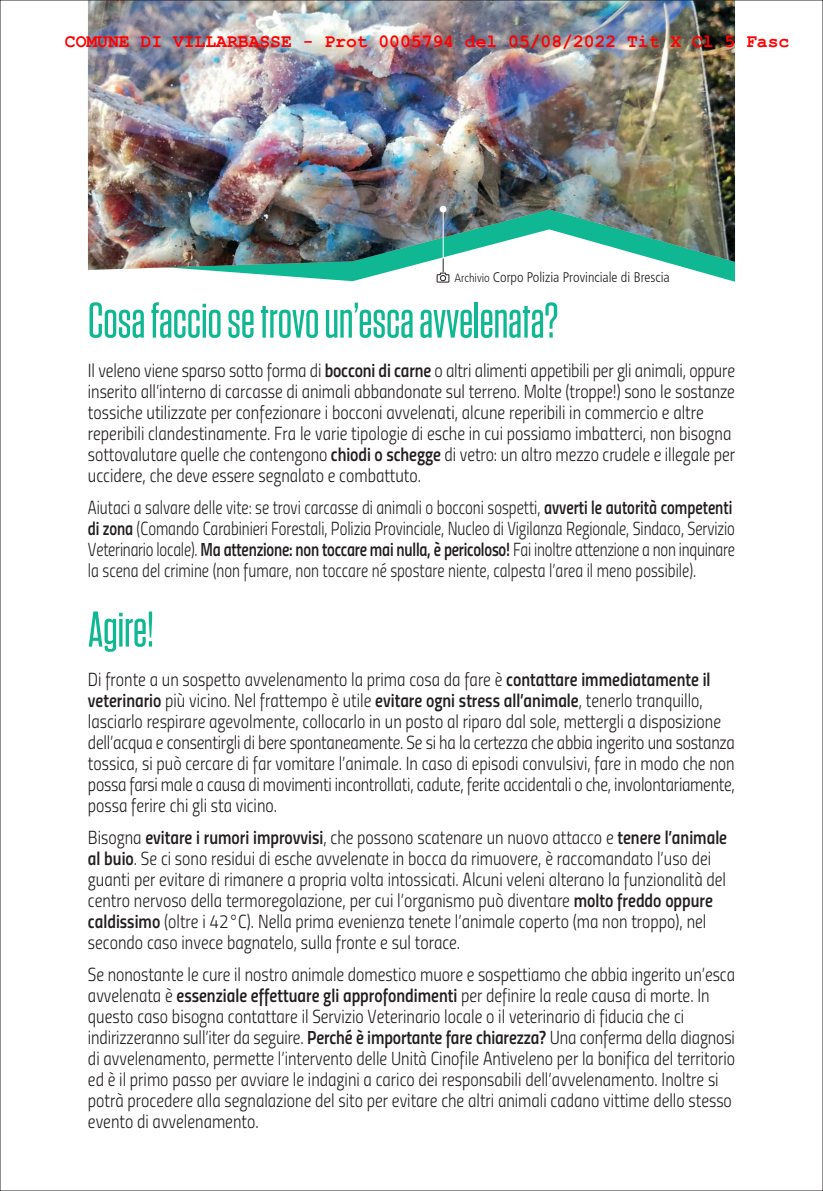
<style>
.page{position:relative;width:823px;height:1191px;background:#fff}
.page>*{position:absolute;margin:0;border:0;box-sizing:border-box;transform-origin:0 0}
.t1{font:500 50px "Tungsten Narrow";color:#0fb793}
.t2{font:19px/21px "Titillium Light Upright";color:#231f20;scale:.9 1}
.t3{font:19px/21px "Titillium Light Upright";color:#231f20;scale:.84 1}
.t4{font:700 18px "Courier New";color:#f00}
.t5{font:300 condensed 14px "Frutiger LT Pro";color:#231f20}
.s1{font-size:12px}
.s2{font-family:"Titillium Semibold Upright"}
</style>
<div class="page">
<svg style="left:203px;top:270px;width:531px;height:12px"></svg>
<img style="left:88px;top:2px;width:646px;height:268px">
<hr style="left:442px;top:212px;width:1px;height:60px;background:#fff">
<div style="left:439px;top:206px;width:7px;height:6px;background:#fff;border-radius:50%"></div>
<svg style="left:436px;top:258px;width:13px;height:25px"></svg>
<p class="t4" style="left:65px;top:32px;width:725px">COMUNE DI VILLARBASSE - Prot 0005794 del 05/08/2022 Tit X Cl 5 Fasc</p>
<p class="t5" style="left:454px;top:272px;width:216px"><span class="s1">Archivio</span> Corpo Polizia Provinciale di Brescia</p>
<h1 class="t1" style="left:88px;top:302px;width:471px">Cosa faccio se trovo un’esca avvelenata?</h1>
<p class="t2" style="left:88px;top:362px;width:720px">Il veleno viene sparso sotto forma di <span class="s2">bocconi di carne</span> o altri alimenti appetibili per gli animali, oppure inserito all’interno di carcasse di animali abbandonate sul terreno. Molte (troppe!) sono le sostanze tossiche utilizzate per confezionare i bocconi avvelenati, alcune reperibili in commercio e altre reperibili clandestinamente. Fra le varie tipologie di esche in cui possiamo imbatterci, non bisogna sottovalutare quelle che contengono <span class="s2">chiodi o schegge</span> di vetro: un altro mezzo crudele e illegale per uccidere, che deve essere segnalato e combattuto.</p>
<p class="t3" style="left:88px;top:499px;width:771px">Aiutaci a salvare delle vite: se trovi carcasse di animali o bocconi sospetti, <span class="s2">avverti le autorità competenti di zona</span> (Comando Carabinieri Forestali, Polizia Provinciale, Nucleo di Vigilanza Regionale, Sindaco, Servizio Veterinario locale). <span class="s2">Ma attenzione: non toccare mai nulla, è pericoloso!</span> Fai inoltre attenzione a non inquinare la scena del crimine (non fumare, non toccare né spostare niente, calpesta l’area il meno possibile).</p>
<h1 class="t1" style="left:88px;top:611px;width:67px">Agire!</h1>
<p class="t2" style="left:88px;top:670px;width:720px">Di fronte a un sospetto avvelenamento la prima cosa da fare è <span class="s2">contattare immediatamente il veterinario</span> più vicino. Nel frattempo è utile <span class="s2">evitare ogni stress all’animale</span>, tenerlo tranquillo, lasciarlo respirare agevolmente, collocarlo in un posto al riparo dal sole, mettergli a disposizione dell’acqua e consentirgli di bere spontaneamente. Se si ha la certezza che abbia ingerito una sostanza tossica, si può cercare di far vomitare l’animale. In caso di episodi convulsivi, fare in modo che non possa farsi male a causa di movimenti incontrollati, cadute, ferite accidentali o che, involontariamente, possa ferire chi gli sta vicino.</p>
<p class="t2" style="left:88px;top:829px;width:711px">Bisogna <span class="s2">evitare i rumori improvvisi</span>, che possono scatenare un nuovo attacco e <span class="s2">tenere l’animale al buio</span>. Se ci sono residui di esche avvelenate in bocca da rimuovere, è raccomandato l’uso dei guanti per evitare di rimanere a propria volta intossicati. Alcuni veleni alterano la funzionalità del centro nervoso della termoregolazione, per cui l’organismo può diventare <span class="s2">molto freddo oppure caldissimo</span> (oltre i 42°C). Nella prima evenienza tenete l’animale coperto (ma non troppo), nel secondo caso invece bagnatelo, sulla fronte e sul torace.</p>
<p class="t2" style="left:88px;top:966px;width:720px">Se nonostante le cure il nostro animale domestico muore e sospettiamo che abbia ingerito un’esca avvelenata è <span class="s2">essenziale effettuare gli approfondimenti</span> per definire la reale causa di morte. In questo caso bisogna contattare il Servizio Veterinario locale o il veterinario di fiducia che ci indirizzeranno sull’iter da seguire. <span class="s2">Perché è importante fare chiarezza?</span> Una conferma della diagnosi di avvelenamento, permette l’intervento delle Unità Cinofile Antiveleno per la bonifica del territorio ed è il primo passo per avviare le indagini a carico dei responsabili dell’avvelenamento. Inoltre si potrà procedere alla segnalazione del sito per evitare che altri animali cadano vittime dello stesso evento di avvelenamento.</p>
</div>
